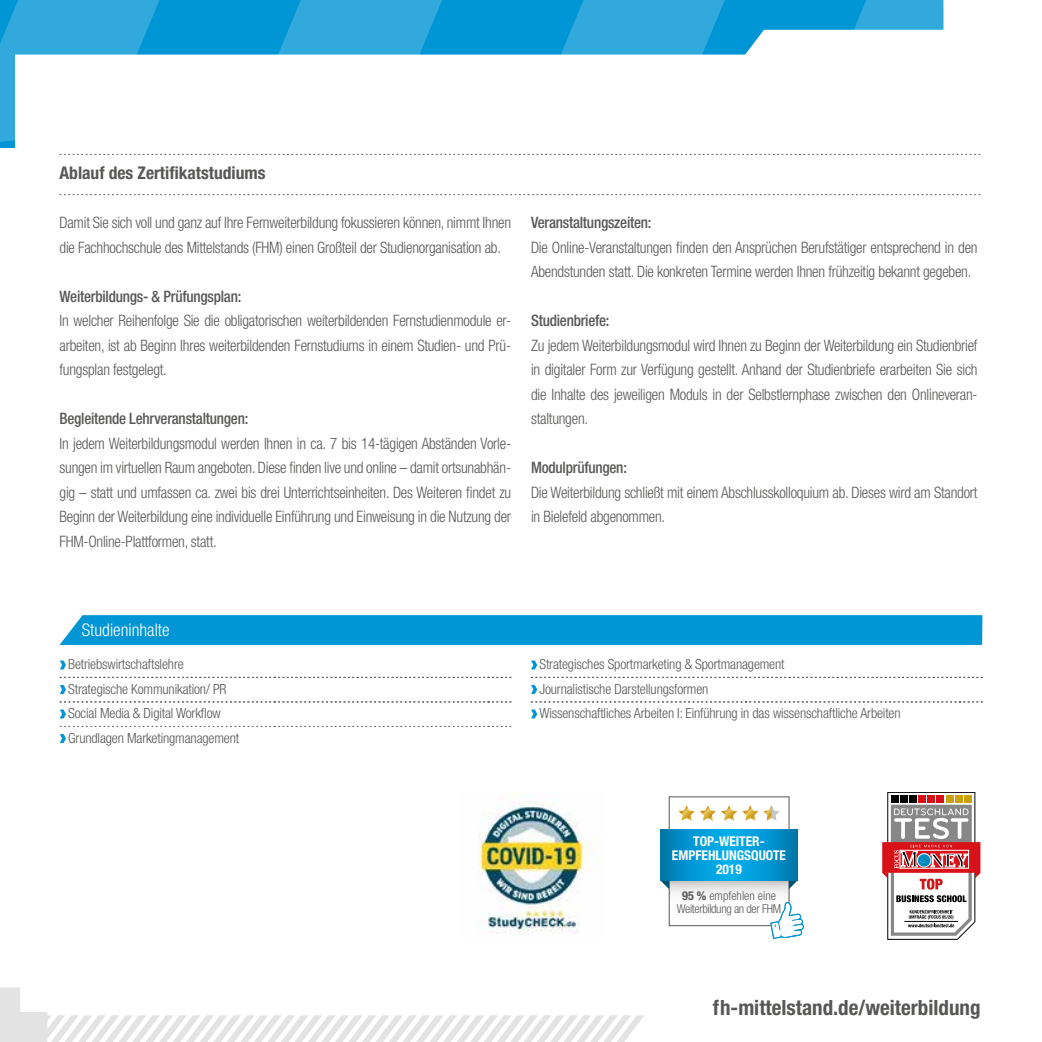
<style>
.page{position:relative;width:1042px;height:1042px;background:#fff}
.page>*{position:absolute;margin:0;border:0;box-sizing:border-box;transform-origin:0 0}
.t1{font:700 condensed 21px "Helvetica Neue LT Std";color:#575756}
.t2{font:700 condensed 17.5px "Helvetica Neue LT Std";color:#575756}
.t3{font:300 condensed 17.5px "Helvetica Neue LT Std";color:#fff}
.t4{font:300 condensed 15.75px/24.5px "Helvetica Neue LT Std";letter-spacing:-.015em;color:#575756;scale:.96 1}
.t5{font:500 condensed 15.75px "Helvetica Neue LT Std";letter-spacing:-.015em;color:#575756;scale:.96 1}
.t6{font:300 condensed 14px/24.5px "Helvetica Neue LT Std";letter-spacing:-.01em;color:#575756}
.t7{font:700 condensed 13.47px/14.3px "Helvetica Neue LT Std";color:#fff;text-align:center}
.t8{font:300 condensed 12.25px/13.1px "Helvetica Neue LT Std";letter-spacing:-.03em;color:#575756;text-align:center}
.s1{font-weight:700}
</style>
<div class="page">
<div style="left:0;top:1012px;width:47px;height:30px;background:#e3e3e3"></div>
<div style="left:0;top:987px;width:20px;height:55px;background:#e3e3e3"></div>
<div style="left:0;top:0;width:15px;height:148px;background:#0095d4"></div>
<svg style="left:178px;top:0;width:659px;height:55px;background:#27a5da"></svg>
<svg style="left:0;top:0;width:178px;height:142px"></svg>
<svg style="left:251px;top:0;width:220px;height:55px;background:#21a2d9"></svg>
<svg style="left:544px;top:0;width:220px;height:55px;background:#26a4da"></svg>
<svg style="left:837px;top:0;width:107px;height:30px;background:#29a5da"></svg>
<svg style="left:47px;top:1015px;width:597px;height:27px"></svg>
<svg style="left:60px;top:154px;width:920px;height:1px"></svg>
<svg style="left:60px;top:194px;width:920px;height:1px"></svg>
<svg style="left:60px;top:615px;width:922px;height:30px;background:#0597d4"></svg>
<svg style="left:60px;top:660px;width:6px;height:9px"></svg>
<svg style="left:60px;top:685px;width:6px;height:9px"></svg>
<svg style="left:60px;top:709px;width:6px;height:9px"></svg>
<svg style="left:60px;top:734px;width:6px;height:9px"></svg>
<svg style="left:531px;top:660px;width:6px;height:9px"></svg>
<svg style="left:531px;top:685px;width:6px;height:9px"></svg>
<svg style="left:531px;top:709px;width:6px;height:9px"></svg>
<svg style="left:60px;top:701px;width:451px;height:1px"></svg>
<svg style="left:531px;top:701px;width:451px;height:1px"></svg>
<svg style="left:60px;top:726px;width:451px;height:1px"></svg>
<svg style="left:60px;top:677px;width:451px;height:1px"></svg>
<svg style="left:531px;top:677px;width:451px;height:1px"></svg>
<img style="left:478px;top:792px;width:121px;height:142px">
<svg style="left:671px;top:811px;width:109px;height:83px"></svg>
<div style="left:669px;top:796px;width:120px;height:130px;border:1px solid #575756"></div>
<svg style="left:661px;top:829px;width:136px;height:52px;background:#0096d1"></svg>
<svg style="left:661px;top:881px;width:8px;height:8px"></svg>
<svg style="left:678px;top:805px;width:101px;height:15px"></svg>
<svg style="left:770px;top:881px;width:34px;height:58px"></svg>
<svg style="left:882px;top:792px;width:98px;height:147px"></svg>
<p class="t2" style="left:60px;top:163px;width:207px">Ablauf des Zertifikatstudiums</p>
<p class="t4" style="left:60px;top:210px;width:472px">Damit Sie sich voll und ganz auf Ihre Fernweiterbildung fokussieren können, nimmt Ihnen die Fachhochschule des Mittelstands (FHM) einen Großteil der Studienorganisation ab.</p>
<p class="t5" style="left:60px;top:287px;width:191px">Weiterbildungs- &amp; Prüfungsplan:</p>
<p class="t4" style="left:60px;top:308px;width:472px;text-align:justify">In welcher Reihenfolge Sie die obligatorischen weiterbildenden Fernstudienmodule er&shy;arbeiten, ist ab Beginn Ihres weiterbildenden Fernstudiums in einem Studien- und Prü&shy;fungsplan festgelegt.</p>
<p class="t5" style="left:60px;top:409px;width:198px">Begleitende Lehrveranstaltungen:</p>
<p class="t4" style="left:60px;top:431px;width:472px;text-align:justify">In jedem Weiterbildungsmodul werden Ihnen in ca. 7 bis 14-tägigen Abständen Vorle&shy;sungen im virtuellen Raum angeboten. Diese finden live und online – damit ortsunabhän&shy;gig – statt und umfassen ca. zwei bis drei Unterrichtseinheiten. Des Weiteren findet zu Beginn der Weiterbildung eine individuelle Einführung und Einweisung in die Nutzung der FHM-Online-Plattformen, statt.</p>
<p class="t5" style="left:531px;top:213px;width:127px">Veranstaltungszeiten:</p>
<p class="t4" style="left:531px;top:235px;width:467px">Die Online-Veranstaltungen finden den Ansprüchen Berufstätiger entsprechend in den<br>Abendstunden statt. Die konkreten Termine werden Ihnen frühzeitig bekannt gegeben.</p>
<p class="t5" style="left:531px;top:311px;width:83px">Studienbriefe:</p>
<p class="t4" style="left:531px;top:333px;width:467px;text-align:justify">Zu jedem Weiterbildungsmodul wird Ihnen zu Beginn der Weiterbildung ein Studienbrief in digitaler Form zur Verfügung gestellt. Anhand der Studienbriefe erarbeiten Sie sich die Inhalte des jeweiligen Moduls in der Selbstlernphase zwischen den Onlineveran&shy;staltungen.</p>
<p class="t5" style="left:531px;top:458px;width:101px">Modulprüfungen:</p>
<p class="t4" style="left:531px;top:480px;width:467px">Die Weiterbildung schließt mit einem Abschlusskolloquium ab. Dieses wird am Standort in Bielefeld abgenommen.</p>
<p class="t3" style="left:82px;top:619px;width:89px">Studieninhalte</p>
<p class="t6" style="left:68px;top:652px;width:172px">Betriebswirtschaftslehre<br>Strategische Kommunikation/ PR<br>Social Media &amp; Digital Workflow<br>Grundlagen Marketingmanagement</p>
<p class="t6" style="left:539px;top:652px;width:363px">Strategisches Sportmarketing &amp; Sportmanagement<br>Journalistische Darstellungsformen<br>Wissenschaftliches Arbeiten I: Einführung in das wissenschaftliche Arbeiten</p>
<p class="t7" style="left:672px;top:834px;width:116px">TOP-WEITER-<br>EMPFEHLUNGSQUOTE<br>2019</p>
<p class="t8" style="left:677px;top:889px;width:106px"><span class="s1">95 %</span> empfehlen eine<br>Weiterbildung an der FHM</p>
<h1 class="t1" style="left:713px;top:994px;width:269px">fh-mittelstand.de/weiterbildung</h1>
</div>
